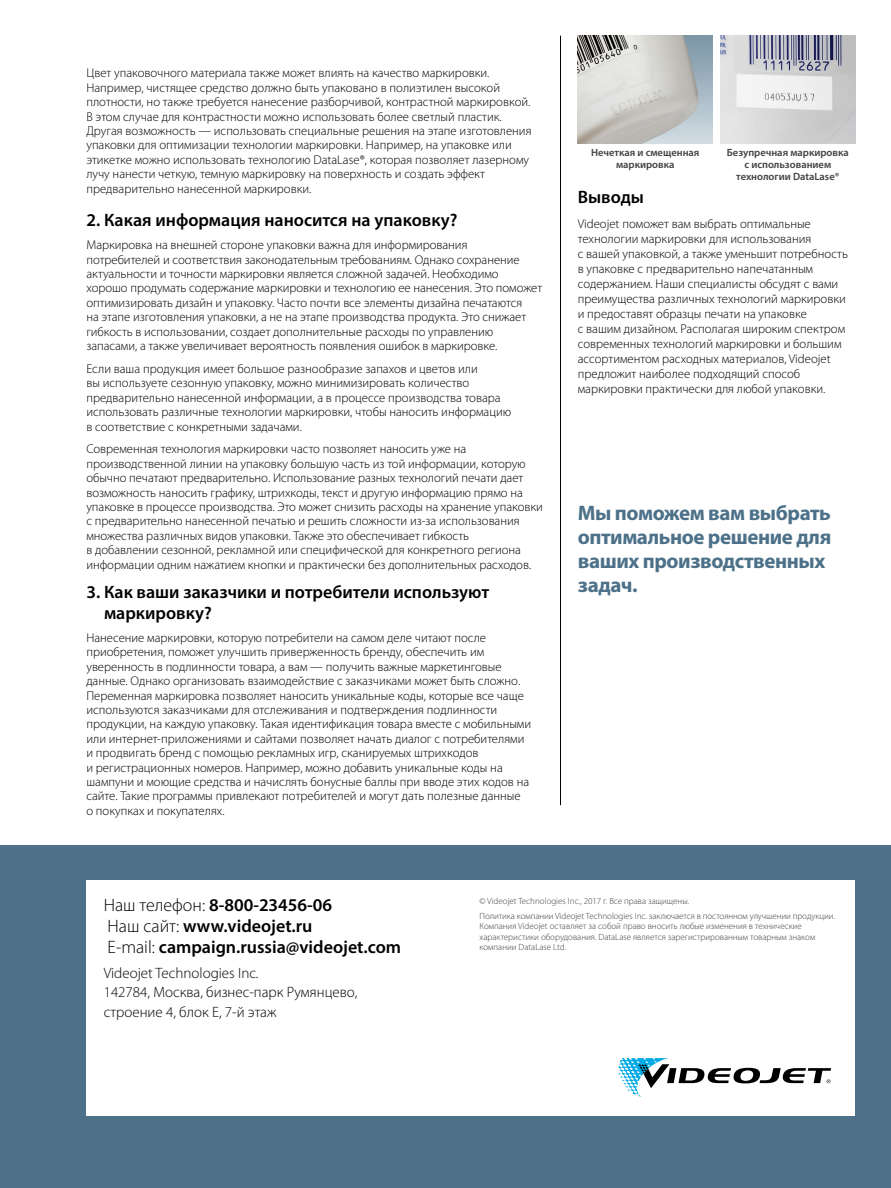
<style>
.page{position:relative;width:891px;height:1188px;background:#fff}
.page>*{position:absolute;margin:0;border:0;box-sizing:border-box;transform-origin:0 0}
.t1{font:700 21px/24px "Myriad Pro";letter-spacing:-.02em;color:#4c7189}
.t2{font:600 18px/21px "Myriad Pro";color:#000}
.t3{font:300 15px/19.5px "Myriad Pro";color:#000}
.t4{font:300 12.75px/14.4px "Myriad Pro";color:#000}
.t5{font:600 10.5px/12px "Myriad Pro";color:#414042;text-align:center}
.t6{font:300 9px/10.5px "Myriad Pro";color:#414042}
.s1{font-weight:300}
</style>
<div class="page">
<div style="left:0;top:846px;width:891px;height:342px;background:#4c7189"></div>
<div style="left:86px;top:880px;width:769px;height:236px;background:#fff"></div>
<svg style="left:618px;top:1058px;width:213px;height:39px"></svg>
<hr style="left:560px;top:36px;width:1px;height:769px;background:#000">
<img style="left:578px;top:36px;width:135px;height:108px">
<img style="left:720px;top:36px;width:135px;height:108px">
<p class="t4" style="left:86px;top:66px;width:447px">Цвет упаковочного материала также может влиять на качество маркировки.<br>Например, чистящее средство должно быть упаковано в полиэтилен высокой плотности, но также требуется нанесение разборчивой, контрастной маркировкой.<br>В этом случае для контрастности можно использовать более светлый пластик.<br>Другая возможность — использовать специальные решения на этапе изготовления упаковки для оптимизации технологии маркировки. Например, на упаковке или этикетке можно использовать технологию DataLase®, которая позволяет лазерному лучу нанести четкую, темную маркировку на поверхность и создать эффект предварительно нанесенной маркировки.</p>
<h2 class="t2" style="left:86px;top:209px;width:372px">2. Какая информация наносится на упаковку?</h2>
<p class="t4" style="left:86px;top:238px;width:457px">Маркировка на внешней стороне упаковки важна для информирования потребителей и соответствия законодательным требованиям. Однако сохранение актуальности и точности маркировки является сложной задачей. Необходимо хорошо продумать содержание маркировки и технологию ее нанесения. Это поможет оптимизировать дизайн и упаковку. Часто почти все элементы дизайна печатаются<br>на этапе изготовления упаковки, а не на этапе производства продукта. Это снижает гибкость в использовании, создает дополнительные расходы по управлению запасами, а также увеличивает вероятность появления ошибок в маркировке.</p>
<p class="t4" style="left:86px;top:362px;width:426px">Если ваша продукция имеет большое разнообразие запахов и цветов или<br>вы используете сезонную упаковку, можно минимизировать количество предварительно нанесенной информации, а в процессе производства товара использовать различные технологии маркировки, чтобы наносить информацию в соответствие с конкретными задачами.</p>
<p class="t4" style="left:86px;top:442px;width:458px">Современная технология маркировки часто позволяет наносить уже на производственной линии на упаковку большую часть из той информации, которую обычно печатают предварительно. Использование разных технологий печати дает возможность наносить графику, штрихкоды, текст и другую информацию прямо на упаковке в процессе производства. Это может снизить расходы на хранение упаковки с предварительно нанесенной печатью и решить сложности из-за использования множества различных видов упаковки. Также это обеспечивает гибкость<br>в добавлении сезонной, рекламной или специфической для конкретного региона информации одним нажатием кнопки и практически без дополнительных расходов.</p>
<h2 class="t2" style="left:104px;top:581px;width:387px;text-indent:-18px">3. Как ваши заказчики и потребители используют маркировку?</h2>
<p class="t4" style="left:86px;top:631px;width:446px">Нанесение маркировки, которую потребители на самом деле читают после приобретения, поможет улучшить приверженность бренду, обеспечить им уверенность в подлинности товара, а вам — получить важные маркетинговые данные. Однако организовать взаимодействие с заказчиками может быть сложно.<br>Переменная маркировка позволяет наносить уникальные коды, которые все чаще используются заказчиками для отслеживания и подтверждения подлинности продукции, на каждую упаковку. Такая идентификация товара вместе с мобильными или интернет-приложениями и сайтами позволяет начать диалог с потребителями и продвигать бренд с помощью рекламных игр, сканируемых штрихкодов<br>и регистрационных номеров. Например, можно добавить уникальные коды на шампуни и моющие средства и начислять бонусные баллы при вводе этих кодов на сайте. Такие программы привлекают потребителей и могут дать полезные данные<br>о покупках и покупателях.</p>
<p class="t5" style="left:591px;top:147px;width:110px">Нечеткая и смещенная маркировка</p>
<p class="t5" style="left:727px;top:147px;width:123px">Безупречная маркировка с использованием технологии DataLase®</p>
<h2 class="t2" style="left:578px;top:186px;width:68px">Выводы</h2>
<p class="t4" style="left:578px;top:217px;width:272px;line-height:15px">Videojet поможет вам выбрать оптимальные технологии маркировки для использования<br>с вашей упаковкой, а также уменьшит потребность в упаковке с предварительно напечатанным содержанием. Наши специалисты обсудят с вами преимущества различных технологий маркировки и предоставят образцы печати на упаковке<br>с вашим дизайном. Располагая широким спектром современных технологий маркировки и большим ассортиментом расходных материалов, Videojet предложит наиболее подходящий способ маркировки практически для любой упаковки.</p>
<h1 class="t1" style="left:578px;top:500px;width:255px">Мы поможем вам выбрать оптимальное решение для ваших производственных задач.</h1>
<h2 class="t2" style="left:104px;top:894px;width:299px"><span class="s1">Наш телефон:</span> 8-800-23456-06<br><span class="s1">Наш сайт:</span> www.videojet.ru<br><span class="s1">E-mail:</span> campaign.russia@videojet.com</h2>
<p class="t3" style="left:104px;top:963px;width:255px">Videojet Technologies Inc.<br>142784, Москва, бизнес-парк Румянцево, строение 4, блок Е, 7-й этаж</p>
<p class="t6" style="left:480px;top:894px;width:357px;line-height:14.7px">© Videojet Technologies Inc., 2017 г. Все права защищены.<br>Политика компании Videojet Technologies Inc. заключается в постоянном улучшении продукции.</p>
<p class="t6" style="left:480px;top:921px;width:337px">Компания Videojet оставляет за собой право вносить любые изменения в технические характеристики оборудования. DataLase является зарегистрированным товарным знаком компании DataLase Ltd.</p>
</div>
